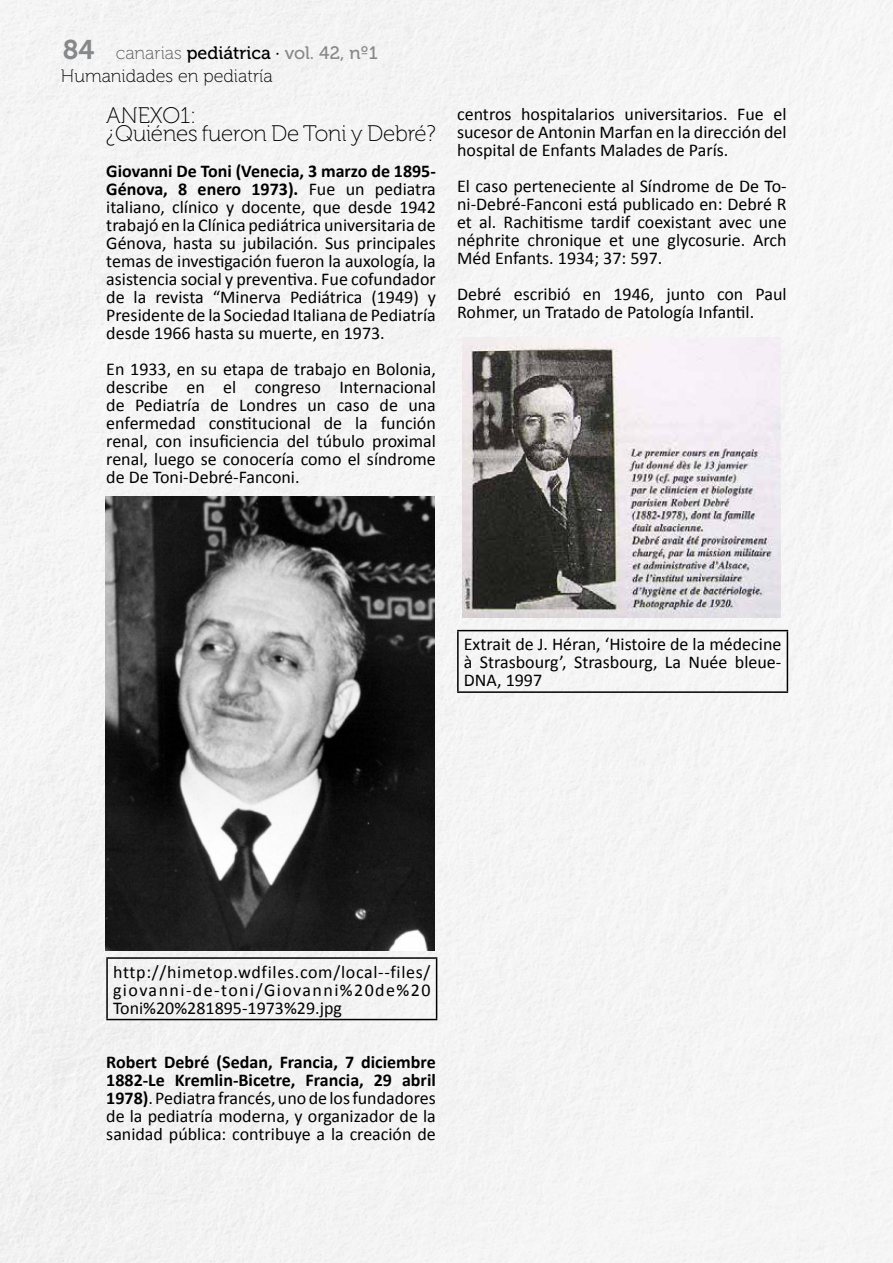
<style>
.page{position:relative;width:893px;height:1263px;background:#f4f4f4}
.page>*{position:absolute;margin:0;border:0;box-sizing:border-box;transform-origin:0 0}
.t1{font:22.5px/18px "Museo 100";letter-spacing:-.01em;color:#000}
.t2{font:18px/18px "Calibri";color:#000;text-align:justify}
.t3{font:18px "Museo 500";color:#000}
.t4{font:18px "Museo 100";color:#000}
.s1{font-family:"Museo 700";font-size:27px;color:#87888a}
.s2{font-family:"Museo 100";color:#58585a}
.s3{color:#87888a}
.s4{font-weight:700}
</style>
<div class="page">
<hr style="left:106px;top:957px;width:331px;height:2px;background:#000">
<hr style="left:106px;top:959px;width:2px;height:60px;background:#000">
<hr style="left:436px;top:959px;width:1px;height:60px;background:#000">
<hr style="left:106px;top:1019px;width:331px;height:1px;background:#000">
<hr style="left:457px;top:630px;width:331px;height:1px;background:#000">
<hr style="left:457px;top:631px;width:2px;height:60px;background:#000">
<hr style="left:787px;top:631px;width:1px;height:60px;background:#000">
<hr style="left:457px;top:691px;width:331px;height:2px;background:#000">
<img style="left:105px;top:497px;width:329px;height:454px">
<img style="left:463px;top:337px;width:318px;height:280px">
<p class="t3" style="left:63px;top:42px;width:317px"><span class="s1">84</span> <span class="s2">canarias</span> pediátrica · <span class="s3">vol. 42, nº1</span></p>
<p class="t4" style="left:61px;top:66px;width:213px">Humanidades en pediatría</p>
<p class="t1" style="left:106px;top:107px;width:331px">ANEXO1:<br>¿Quiénes fueron De Toni y Debré?</p>
<p class="t2" style="left:106px;top:161px;width:331px"><span class="s4">Giovanni De Toni (Venecia, 3 marzo de 1895- Génova, 8 enero 1973).</span> Fue un pediatra italiano, clínico y docente, que desde 1942 trabajó en la Clínica pediátrica universitaria de Génova, hasta su jubilación. Sus principales temas de investigación fueron la auxología, la asistencia social y preventiva. Fue cofundador de la revista “Minerva Pediátrica (1949) y Presidente de la Sociedad Italiana de Pediatría desde 1966 hasta su muerte, en 1973.</p>
<p class="t2" style="left:106px;top:359px;width:331px">En 1933, en su etapa de trabajo en Bolonia, describe en el congreso Internacional de Pediatría de Londres un caso de una enfermedad constitucional de la función renal, con insuficiencia del túbulo proximal renal, luego se conocería como el síndrome de De Toni-Debré-Fanconi.</p>
<p class="t2" style="left:457px;top:104px;width:331px">centros hospitalarios universitarios. Fue el sucesor de Antonin Marfan en la dirección del hospital de Enfants Malades de París.</p>
<p class="t2" style="left:457px;top:176px;width:331px">El caso perteneciente al Síndrome de De To&shy;ni-Debré-Fanconi está publicado en: Debré R et al. Rachitisme tardif coexistant avec une néphrite chronique et une glycosurie. Arch Méd Enfants. 1934; 37: 597.</p>
<p class="t2" style="left:457px;top:284px;width:331px">Debré escribió en 1946, junto con Paul<br>Rohmer, un Tratado de Patología Infantil.</p>
<p class="t2" style="left:464px;top:634px;width:319px">Extrait de J. Héran, ‘Histoire de la médecine à Strasbourg’, Strasbourg, La Nuée bleue-DNA, 1997</p>
<p class="t2" style="left:113px;top:962px;width:319px">http://himetop.wdfiles.com/local--files/ giovanni-de-toni/Giovanni%20de%20<br>Toni%20%281895-1973%29.jpg</p>
<p class="t2" style="left:106px;top:1052px;width:331px"><span class="s4">Robert Debré (Sedan, Francia, 7 diciembre 1882-Le Kremlin-Bicetre, Francia, 29 abril 1978)</span>. Pediatra francés, uno de los fundadores de la pediatría moderna, y organizador de la sanidad pública: contribuye a la creación de</p>
</div>
